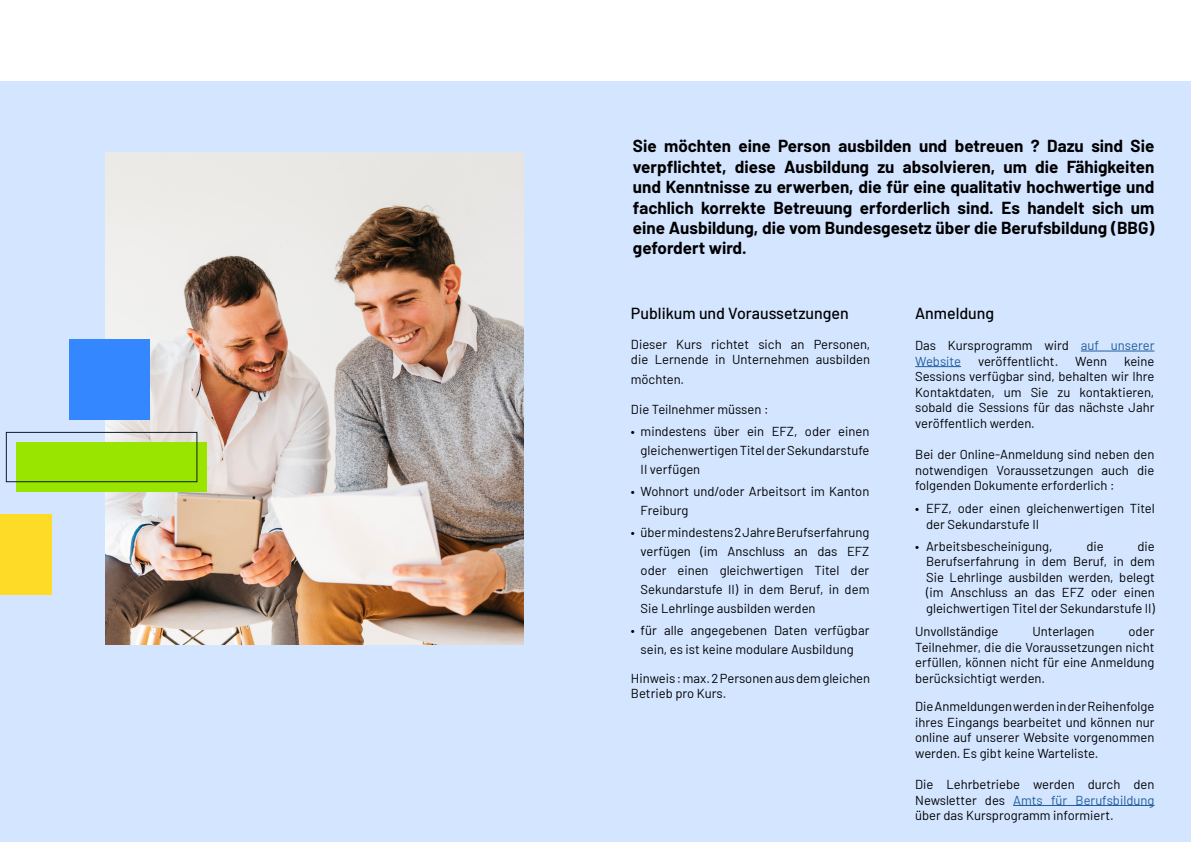
<style>
.page{position:relative;width:1191px;height:842px;background:#fff}
.page>*{position:absolute;margin:0;border:0;box-sizing:border-box;transform-origin:0 0}
.t1{font:700 17px/20.4px "Barlow";color:#000;text-align:justify}
.t2{font:500 16px "Barlow";color:#000101}
.t3{font:13px/15.6px "Barlow";color:#000101;text-align:justify}
.s1{color:#215e9e}
</style>
<div class="page">
<div style="left:0;top:82px;width:1191px;height:760px;background:#d4e5ff"></div>
<img style="left:105px;top:153px;width:418px;height:491px">
<div style="left:0;top:514px;width:51px;height:81px;background:#fddb26"></div>
<div style="left:69px;top:339px;width:80px;height:80px;background:#3487ff"></div>
<div style="left:16px;top:442px;width:191px;height:50px;background:#9ae500"></div>
<div style="left:6px;top:432px;width:191px;height:50px;border:1px solid #0d1c25"></div>
<hr style="left:1080px;top:351px;width:74px;height:1px;background:#215e9e">
<hr style="left:915px;top:366px;width:46px;height:1px;background:#215e9e">
<hr style="left:1013px;top:805px;width:141px;height:1px;background:#215e9e">
<p class="t1" style="left:633px;top:135px;width:523px">Sie möchten eine Person ausbilden und betreuen ? Dazu sind Sie verpflichtet, diese Ausbildung zu absolvieren, um die Fähigkeiten und Kenntnisse zu erwerben, die für eine qualitativ hochwertige und fachlich korrekte Betreuung erforderlich sind. Es handelt sich um eine Ausbildung, die vom Bundesgesetz über die Berufsbildung (BBG) gefordert wird.</p>
<p class="t2" style="left:631px;top:301px;width:219px">Publikum und Voraussetzungen</p>
<p class="t3" style="left:631px;top:335px;width:241px">Dieser Kurs richtet sich an Personen, die Lernende in Unternehmen ausbilden</p>
<p class="t3" style="left:631px;top:370px;width:55px">möchten.</p>
<p class="t3" style="left:631px;top:400px;width:139px">Die Teilnehmer müssen :</p>
<p class="t3" style="left:640px;top:421px;width:230px;line-height:19px;text-indent:-10px">• mindestens über ein EFZ, oder einen gleichenwertigen Titel der Sekundarstufe II verfügen</p>
<p class="t3" style="left:640px;top:481px;width:230px;line-height:19px;text-indent:-10px">• Wohnort und/oder Arbeitsort im Kanton<br>Freiburg</p>
<p class="t3" style="left:640px;top:522px;width:230px;line-height:19px;text-indent:-10px">• über mindestens 2 Jahre Berufserfahrung verfügen (im Anschluss an das EFZ oder einen gleichwertigen Titel der Sekundarstufe II) in dem Beruf, in dem Sie Lehrlinge ausbilden werden</p>
<p class="t3" style="left:631px;top:620px;width:240px;line-height:19px;text-align:center">• für alle angegebenen Daten verfügbar sein, es ist keine modulare Ausbildung</p>
<p class="t3" style="left:631px;top:669px;width:241px">Hinweis : max. 2 Personen aus dem gleichen<br>Betrieb pro Kurs.</p>
<p class="t2" style="left:915px;top:301px;width:81px">Anmeldung</p>
<p class="t3" style="left:915px;top:337px;width:241px">Das Kursprogramm wird <span class="s1">auf unserer<br>Website</span></p>
<p class="t3" style="left:978px;top:352px;width:82px">veröffentlicht.</p>
<p class="t3" style="left:1075px;top:352px;width:33px">Wenn</p>
<p class="t3" style="left:915px;top:352px;width:241px;text-indent:209px">keine Sessions verfügbar sind, behalten wir Ihre Kontaktdaten, um Sie zu kontaktieren, sobald die Sessions für das nächste Jahr veröffentlich werden.</p>
<p class="t3" style="left:915px;top:446px;width:241px">Bei der Online-Anmeldung sind neben den notwendigen Voraussetzungen auch die folgenden Dokumente erforderlich :</p>
<p class="t3" style="left:915px;top:499px;width:6px">•</p>
<p class="t3" style="left:915px;top:537px;width:6px">•</p>
<p class="t3" style="left:926px;top:499px;width:230px">EFZ, oder einen gleichenwertigen Titel der Sekundarstufe II</p>
<p class="t3" style="left:926px;top:537px;width:128px">Arbeitsbescheinigung,</p>
<p class="t3" style="left:1086px;top:537px;width:19px">die</p>
<p class="t3" style="left:926px;top:537px;width:230px;text-indent:211px">die Berufserfahrung in dem Beruf, in dem Sie Lehrlinge ausbilden werden, belegt (im Anschluss an das EFZ oder einen gleichwertigen Titel der Sekundarstufe II)</p>
<p class="t3" style="left:915px;top:622px;width:85px">Unvollständige</p>
<p class="t3" style="left:1032px;top:622px;width:64px">Unterlagen</p>
<p class="t3" style="left:915px;top:622px;width:241px;text-indent:213px">oder Teilnehmer, die die Voraussetzungen nicht erfüllen, können nicht für eine Anmeldung berücksichtigt werden.</p>
<p class="t3" style="left:915px;top:697px;width:241px">Die Anmeldungen werden in der Reihenfolge ihres Eingangs bearbeitet und können nur online auf unserer Website vorgenommen werden. Es gibt keine Warteliste.</p>
<p class="t3" style="left:915px;top:775px;width:241px">Die Lehrbetriebe werden durch den Newsletter des <span class="s1">Amts für Berufsbildung </span>über das Kursprogramm informiert.</p>
</div>
